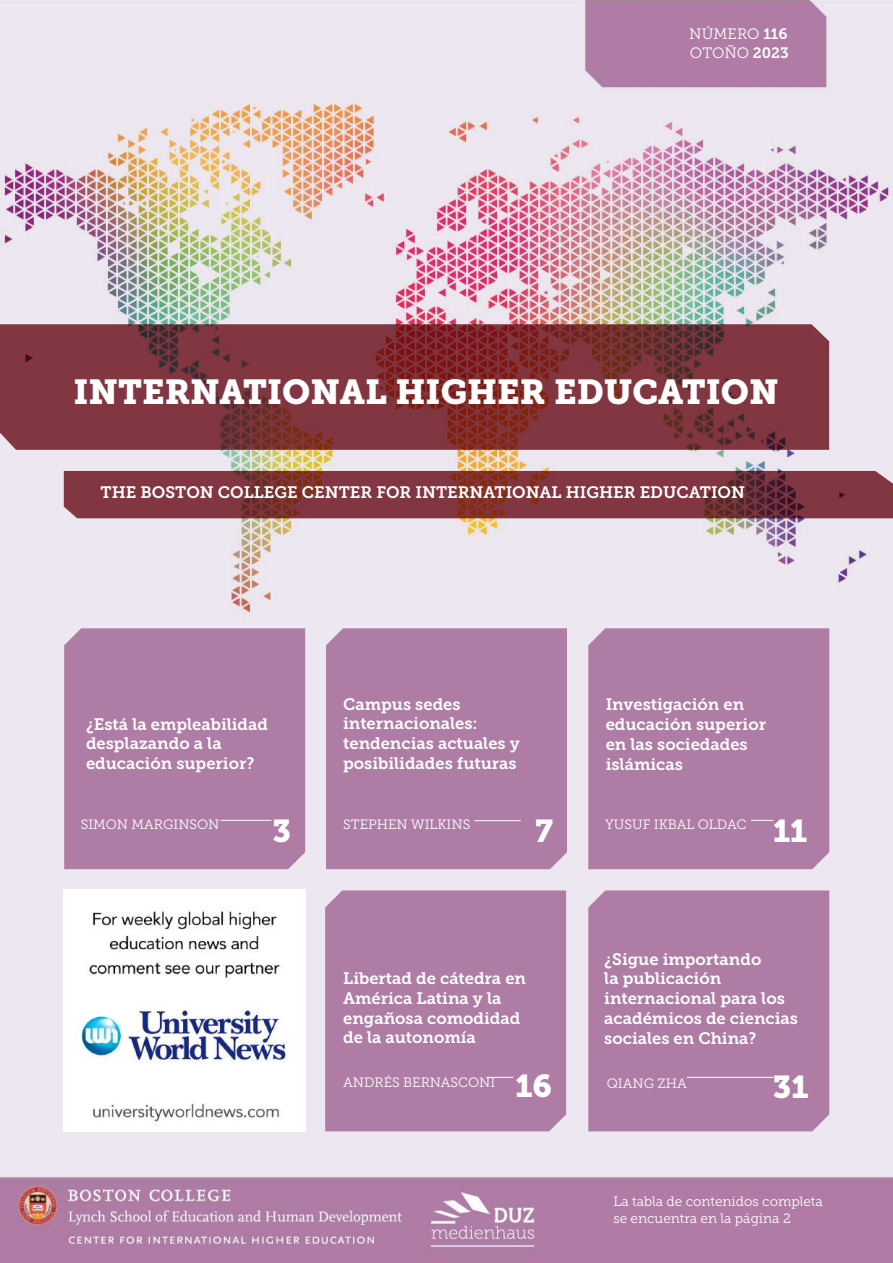
<style>
.page{position:relative;width:893px;height:1263px;background:#fff}
.page>*{position:absolute;margin:0;border:0;box-sizing:border-box;transform-origin:0 0}
.t1{font:34.5px "Museo Slab 900";color:#fff}
.t2{font:31.5px "Museo Slab 900";color:#fff}
.t3{font:16.5px/19.8px "Museo Slab 700";color:#fff}
.t4{font:15px/18.8px "Museo Slab 300";color:#fff}
.t5{font:13.5px/16.2px "Museo Slab 300";color:#fff}
.s1{font-family:"Museo Slab 700"}
</style>
<div class="page">
<img style="left:0;top:0;width:893px;height:1263px">
<div style="left:325px;top:890px;width:241px;height:241px;background:#ae7ca5"></div>
<div style="left:326px;top:628px;width:241px;height:241px;background:#ae7ca5"></div>
<div style="left:588px;top:628px;width:241px;height:241px;background:#ae7ca5"></div>
<div style="left:64px;top:628px;width:241px;height:241px;background:#ae7ca5"></div>
<div style="left:588px;top:890px;width:241px;height:241px;background:#ae7ca5"></div>
<svg style="left:487px;top:1077px;width:26px;height:1px"></svg>
<hr style="left:474px;top:820px;width:47px;height:1px;background:#fff">
<hr style="left:687px;top:1077px;width:86px;height:1px;background:#fff">
<svg style="left:0;top:324px;width:829px;height:126px;background:#7e333b"></svg>
<svg style="left:64px;top:471px;width:829px;height:47px;background:#7e343c"></svg>
<svg style="left:751px;top:820px;width:22px;height:1px"></svg>
<img style="left:64px;top:889px;width:242px;height:242px">
<hr style="left:220px;top:820px;width:51px;height:1px;background:#fff">
<p class="t4" style="left:689px;top:25px;width:101px">NÚMERO <span class="s1">116<br></span>OTOÑO <span class="s1">2023</span></p>
<h1 class="t1" style="left:73px;top:372px;width:707px">INTERNATIONAL HIGHER EDUCATION</h1>
<p class="t3" style="left:101px;top:483px;width:646px">THE BOSTON COLLEGE CENTER FOR INTERNATIONAL HIGHER EDUCATION</p>
<p class="t3" style="left:86px;top:714px;width:184px">¿Está la empleabilidad desplazando a la educación superior?</p>
<p class="t3" style="left:343px;top:694px;width:178px">Campus sedes internacionales: tendencias actuales y posibilidades futuras</p>
<p class="t3" style="left:606px;top:695px;width:162px">Investigación en educación superior en las sociedades islámicas</p>
<h2 class="t2" style="left:535px;top:813px;width:19px">7</h2>
<h2 class="t2" style="left:773px;top:812px;width:36px">11</h2>
<h2 class="t2" style="left:272px;top:812px;width:20px">3</h2>
<p class="t5" style="left:81px;top:816px;width:140px">SIMON MARGINSON</p>
<p class="t5" style="left:343px;top:817px;width:129px">STEPHEN WILKINS</p>
<p class="t5" style="left:605px;top:816px;width:143px">YUSUF IKBAL OLDAC</p>
<p class="t3" style="left:604px;top:949px;width:195px">¿Sigue importando<br>la publicación internacional para los académicos de ciencias sociales en China?</p>
<p class="t3" style="left:343px;top:968px;width:184px">Libertad de cátedra en<br>América Latina y la engañosa comodidad de la autonomía</p>
<h2 class="t2" style="left:515px;top:1068px;width:38px">16</h2>
<h2 class="t2" style="left:773px;top:1069px;width:37px">31</h2>
<p class="t5" style="left:343px;top:1074px;width:154px">ANDRÉS BERNASCONI</p>
<p class="t5" style="left:607px;top:1075px;width:81px">QIANG ZHA</p>
<p class="t5" style="left:613px;top:1194px;width:211px">La tabla de contenidos completa se encuentra en la página 2</p>
</div>
